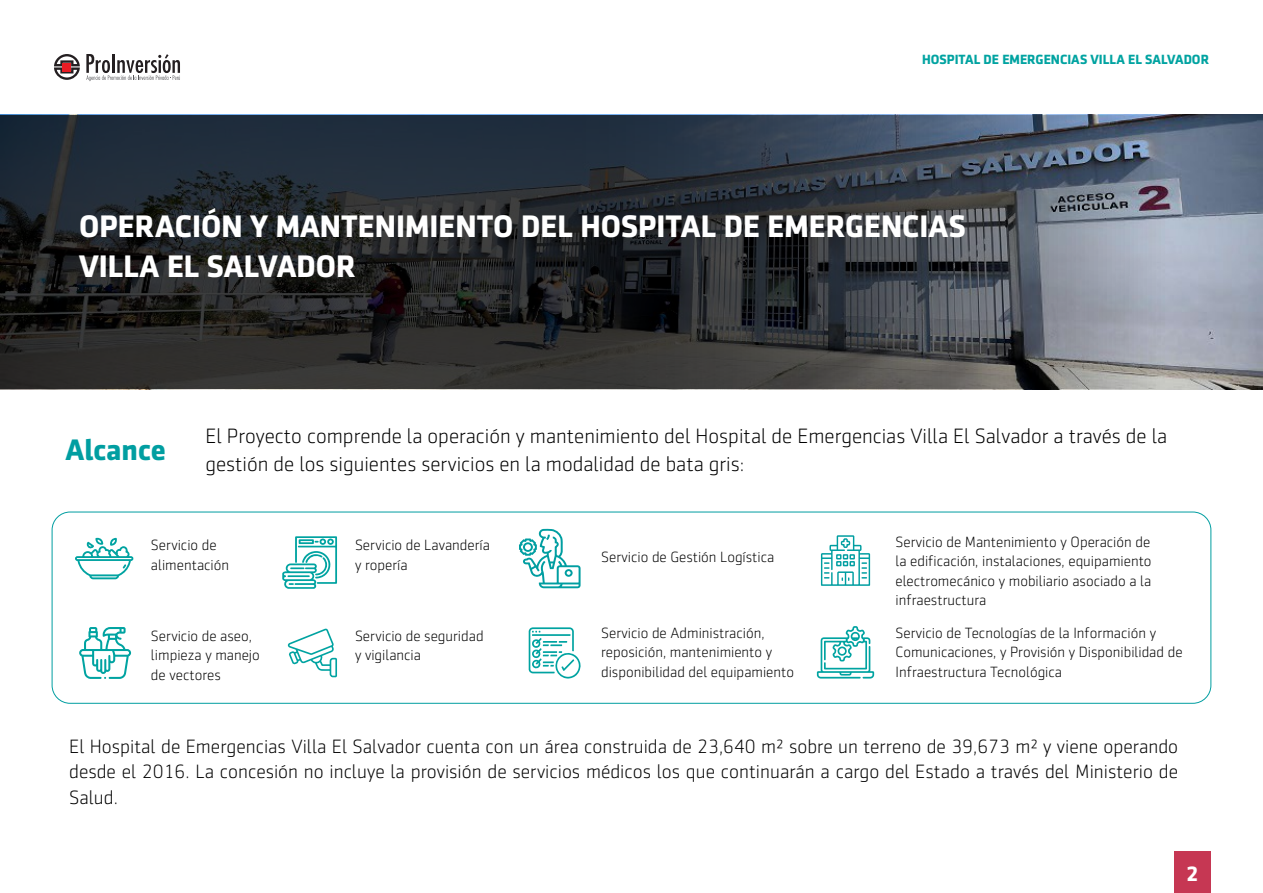
<style>
.page{position:relative;width:1263px;height:893px;background:#fff}
.page>*{position:absolute;margin:0;border:0;box-sizing:border-box;transform-origin:0 0}
.t1{font:700 31.5px/40.5px "Sentico Sans DT";color:#fff}
.t2{font:700 30px "Sentico Sans DT";color:#009ea1}
.t3{font:300 21px/28.5px "Sentico Sans DT";color:#000}
.t4{font:700 21px "Sentico Sans DT";color:#fff}
.t5{font:300 19.5px/25.5px "Sentico Sans DT";color:#000;text-align:justify}
.t6{font:300 15px/19.5px "Sentico Sans DT";color:#000}
.t7{font:700 13.5px "Sentico Sans DT";color:#00a3a1}
</style>
<div class="page">
<svg style="left:86px;top:54px;width:94px;height:27px"></svg>
<svg style="left:54px;top:54px;width:26px;height:26px"></svg>
<div style="left:63px;top:63px;width:8px;height:8px;background:#e81c24"></div>
<div style="left:1174px;top:851px;width:37px;height:42px;background:#c63753"></div>
<svg style="left:0;top:116px;width:1263px;height:273px;background:#3c4148"></svg>
<div style="left:52px;top:512px;width:1159px;height:192px;border:1px solid #009ea1;border-radius:18px"></div>
<svg style="left:821px;top:535px;width:49px;height:51px"></svg>
<svg style="left:519px;top:529px;width:62px;height:59px"></svg>
<svg style="left:75px;top:538px;width:58px;height:41px"></svg>
<svg style="left:282px;top:536px;width:55px;height:53px"></svg>
<svg style="left:79px;top:627px;width:52px;height:52px"></svg>
<svg style="left:288px;top:628px;width:49px;height:49px"></svg>
<svg style="left:529px;top:627px;width:52px;height:51px"></svg>
<svg style="left:817px;top:626px;width:57px;height:52px"></svg>
<p class="t7" style="left:922px;top:51px;width:288px">HOSPITAL DE EMERGENCIAS VILLA EL SALVADOR</p>
<h1 class="t1" style="left:79px;top:205px;width:888px">OPERACIÓN Y MANTENIMIENTO DEL HOSPITAL DE EMERGENCIAS<br>VILLA EL SALVADOR</h1>
<h2 class="t2" style="left:66px;top:432px;width:102px">Alcance</h2>
<h3 class="t3" style="left:205px;top:422px;width:963px">El Proyecto comprende la operación y mantenimiento del Hospital de Emergencias Villa El Salvador a través de la gestión de los siguientes servicios en la modalidad de bata gris:</h3>
<p class="t6" style="left:151px;top:536px;width:80px">Servicio de alimentación</p>
<p class="t6" style="left:355px;top:536px;width:136px">Servicio de Lavandería y ropería</p>
<p class="t6" style="left:601px;top:547px;width:175px">Servicio de Gestión Logística</p>
<p class="t6" style="left:895px;top:532px;width:258px;text-align:justify">Servicio de Mantenimiento y Operación de la edificación, instalaciones, equipamiento electromecánico y mobiliario asociado a la infraestructura</p>
<p class="t6" style="left:151px;top:626px;width:110px">Servicio de aseo, limpieza y manejo de vectores</p>
<p class="t6" style="left:355px;top:626px;width:130px">Servicio de seguridad y vigilancia</p>
<p class="t6" style="left:601px;top:623px;width:194px">Servicio de Administración, reposición, mantenimiento y disponibilidad del equipamiento</p>
<p class="t6" style="left:895px;top:623px;width:289px">Servicio de Tecnologías de la Información y<br>Comunicaciones, y Provisión y Disponibilidad de<br>Infraestructura Tecnológica</p>
<p class="t5" style="left:69px;top:734px;width:1110px">El Hospital de Emergencias Villa El Salvador cuenta con un área construida de 23,640 m² sobre un terreno de 39,673 m² y viene operando desde el 2016. La concesión no incluye la provisión de servicios médicos los que continuarán a cargo del Estado a través del Ministerio de Salud.</p>
<h3 class="t4" style="left:1186px;top:862px;width:14px">2</h3>
</div>
